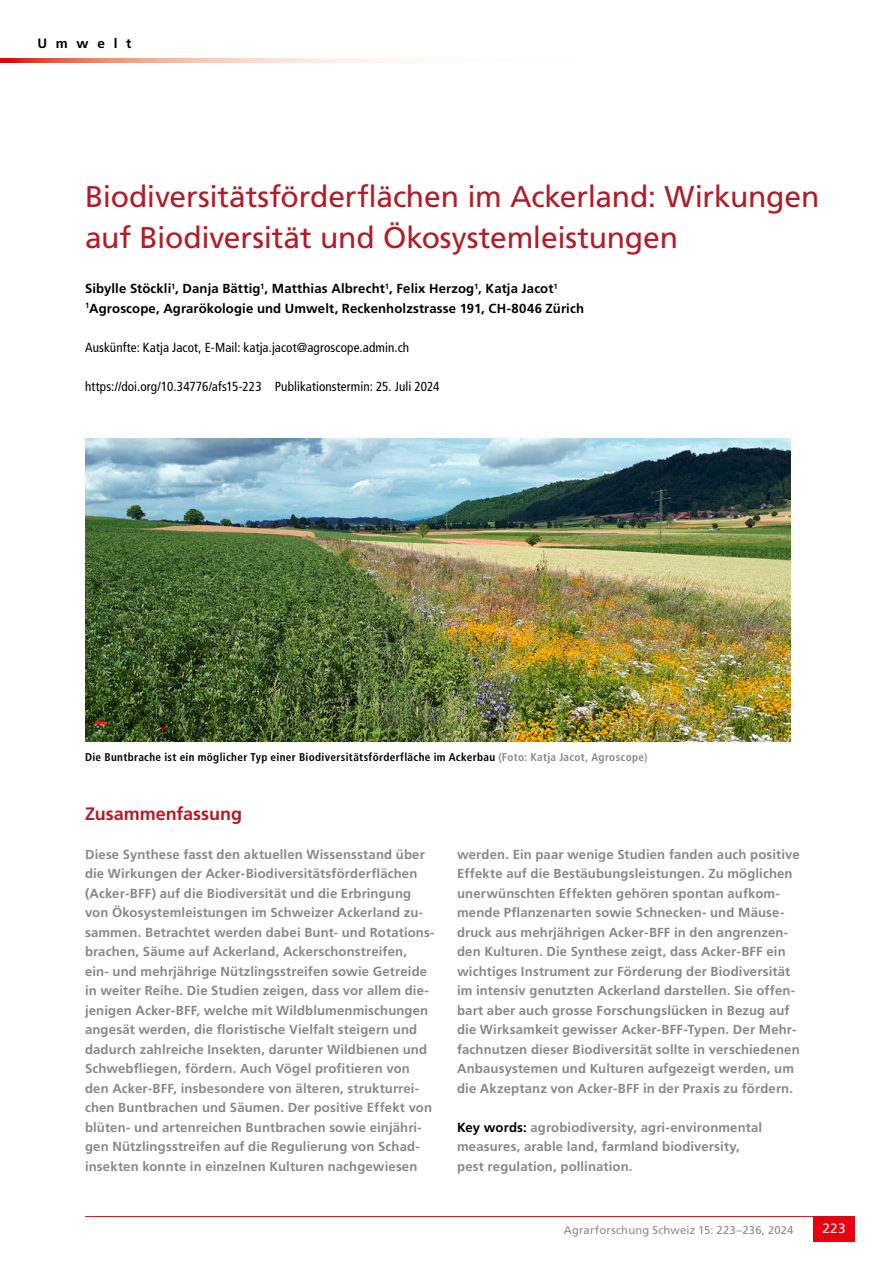
<style>
.page{position:relative;width:893px;height:1263px;background:#fff}
.page>*{position:absolute;margin:0;border:0;box-sizing:border-box;transform-origin:0 0}
.t1{font:30px/40.5px "Frutiger LT Std";letter-spacing:-.01em;color:#b21c27}
.t2{font:700 18px "Frutiger LT Std";color:#b21c27}
.t3{font:700 13.5px "Frutiger LT Std";letter-spacing:.65em;color:#000}
.t4{font:13.5px "Frutiger LT Std";color:#fff}
.t5{font:700 13.2px/19.5px "Frutiger LT Std";letter-spacing:.01em;color:#878988}
.t6{font:700 13.2px/19.5px "Frutiger LT Std";letter-spacing:.01em;color:#000}
.t7{font:condensed 13.2px "Frutiger LT Std";letter-spacing:.005em;color:#000}
.t8{font:700 condensed 11.25px "Frutiger LT Std";letter-spacing:.03em;color:#000}
.t9{font:11.25px "Frutiger LT Std";letter-spacing:.02em;color:#878988}
.s1{color:#878988}
.s2{color:#000}
</style>
<div class="page">
<svg style="left:0;top:58px;width:403px;height:5px;background:#f6b09e"></svg>
<hr style="left:85px;top:1216px;width:770px;height:1px;background:#e7000e">
<div style="left:813px;top:1216px;width:42px;height:26px;background:#e7000e"></div>
<img style="left:85px;top:438px;width:706px;height:304px">
<p class="t3" style="left:37px;top:36px;width:96px">Umwelt</p>
<h1 class="t1" style="left:85px;top:177px;width:736px">Biodiversitätsförderflächen im Ackerland: Wirkungen auf Biodiversität und Ökosystemleistungen</h1>
<p class="t6" style="left:85px;top:279px;width:500px">Sibylle Stöckli<sup>1</sup>, Danja Bättig<sup>1</sup>, Matthias Albrecht<sup>1</sup>, Felix Herzog<sup>1</sup>, Katja Jacot<sup>1<br>1</sup>Agroscope, Agrarökologie und Umwelt, Reckenholzstrasse 191, CH-8046 Zürich</p>
<p class="t7" style="left:85px;top:339px;width:326px">Auskünfte: Katja Jacot, E-Mail: katja.jacot@agroscope.admin.ch</p>
<p class="t7" style="left:85px;top:378px;width:356px">https://doi.org/10.34776/afs15-223 Publikationstermin: 25. Juli 2024</p>
<p class="t8" style="left:85px;top:751px;width:564px">Die Buntbrache ist ein möglicher Typ einer Biodiversitätsförderfläche im Ackerbau <span class="s1">(Foto: Katja Jacot, Agroscope)</span></p>
<h2 class="t2" style="left:85px;top:803px;width:158px">Zusammenfassung</h2>
<p class="t5" style="left:85px;top:844px;width:350px">Diese Synthese fasst den aktuellen Wissensstand über die Wirkungen der Acker-Biodiversitätsförderflächen (Acker-BFF) auf die Biodiversität und die Erbringung von Ökosystemleistungen im Schweizer Ackerland zu&shy;sammen. Betrachtet werden dabei Bunt- und Rotations&shy;brachen, Säume auf Ackerland, Ackerschonstreifen, ein- und mehrjährige Nützlingsstreifen sowie Getreide in weiter Reihe. Die Studien zeigen, dass vor allem die&shy;jenigen Acker-BFF, welche mit Wildblumenmischungen angesät werden, die floristische Vielfalt steigern und dadurch zahlreiche Insekten, darunter Wildbienen und Schwebfliegen, fördern. Auch Vögel profitieren von den Acker-BFF, insbesondere von älteren, strukturrei&shy;chen Buntbrachen und Säumen. Der positive Effekt von blüten- und artenreichen Buntbrachen sowie einjähri&shy;gen Nützlingsstreifen auf die Regulierung von Schad&shy;insekten konnte in einzelnen Kulturen nachgewiesen</p>
<p class="t5" style="left:457px;top:844px;width:344px">werden. Ein paar wenige Studien fanden auch positive Effekte auf die Bestäubungsleistungen. Zu möglichen unerwünschten Effekten gehören spontan aufkom&shy;mende Pflanzenarten sowie Schnecken- und Mäuse&shy;druck aus mehrjährigen Acker-BFF in den angrenzen&shy;den Kulturen. Die Synthese zeigt, dass Acker-BFF ein wichtiges Instrument zur Förderung der Biodiversität im intensiv genutzten Ackerland darstellen. Sie offen&shy;bart aber auch grosse Forschungslücken in Bezug auf die Wirksamkeit gewisser Acker-BFF-Typen. Der Mehr&shy;fachnutzen dieser Biodiversität sollte in verschiedenen Anbausystemen und Kulturen aufgezeigt werden, um die Akzeptanz von Acker-BFF in der Praxis zu fördern.</p>
<p class="t5" style="left:457px;top:1117px;width:307px"><span class="s2">Key words:</span> agrobiodiversity, agri-environmental measures, arable land, farmland biodiversity, pest regulation, pollination.</p>
<p class="t9" style="left:564px;top:1223px;width:231px">Agrarforschung Schweiz 15: 223–236, 2024</p>
<p class="t4" style="left:822px;top:1221px;width:25px">223</p>
</div>
